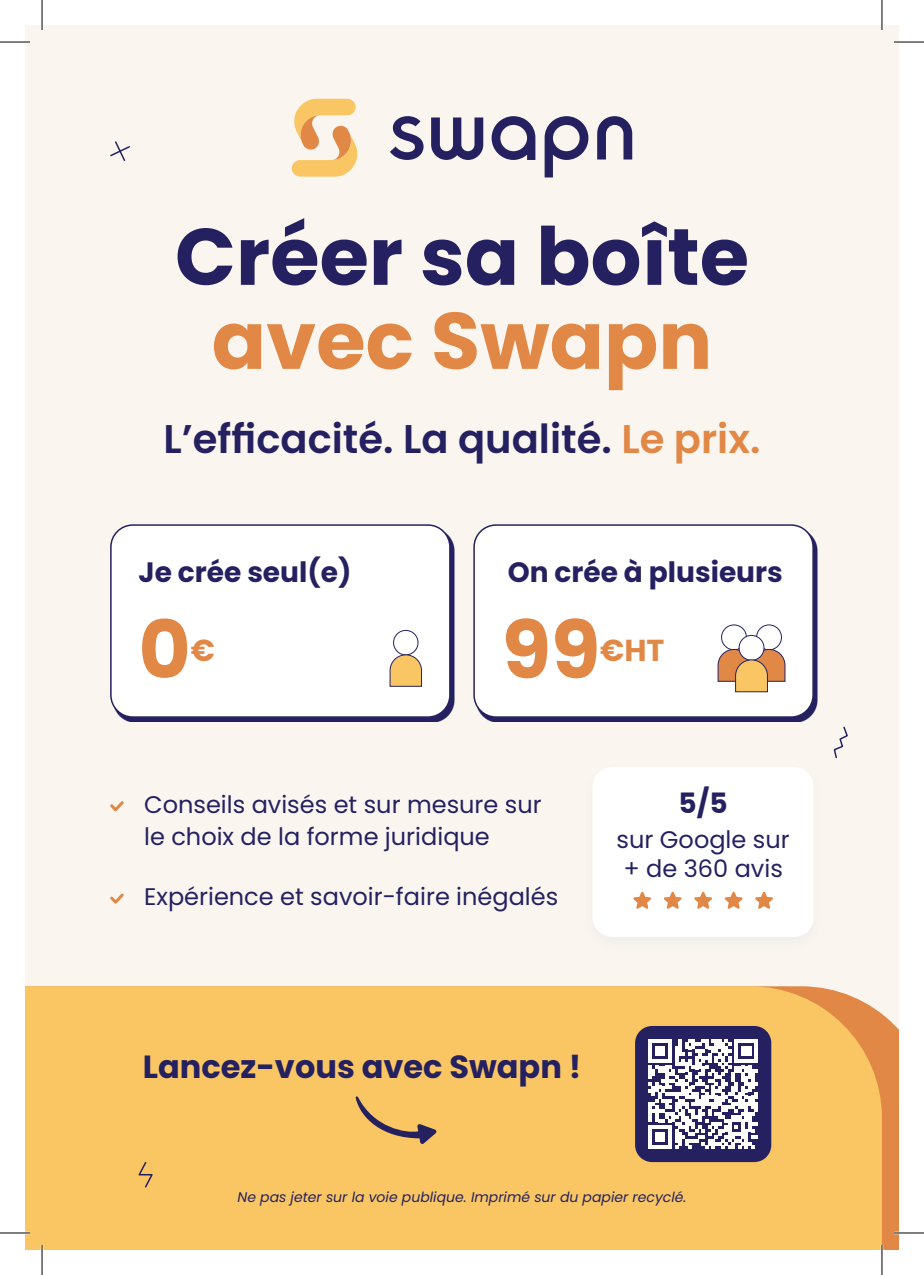
<style>
.page{position:relative;width:924px;height:1275px;background:#fff}
.page>*{position:absolute;margin:0;border:0;box-sizing:border-box;transform-origin:0 0}
.t1{font:700 80px/84px "Poppins";color:#252161;text-align:center}
.t2{font:700 80px "Poppins";color:#e18846}
.t3{font:600 40px "Poppins";color:#252161}
.t4{font:700 32px "Poppins";color:#252161}
.t5{font:700 30.4px "Poppins";color:#e18846}
.t6{font:700 28px "Poppins";color:#252161}
.t7{font:24px/32px "Poppins";color:#252161}
.t8{font:italic 14px "Poppins";color:#252161}
.s1{color:#e18846}
</style>
<div class="page">
<div style="left:25px;top:25px;width:873px;height:1225px;background:#faf6ef"></div>
<svg style="left:291px;top:99px;width:67px;height:78px"></svg>
<svg style="left:544px;top:116px;width:44px;height:61px"></svg>
<svg style="left:491px;top:116px;width:44px;height:44px"></svg>
<svg style="left:597px;top:116px;width:35px;height:43px"></svg>
<svg style="left:431px;top:117px;width:52px;height:43px"></svg>
<svg style="left:390px;top:116px;width:33px;height:44px"></svg>
<div style="left:25px;top:986px;width:856px;height:264px;background:#f9c663"></div>
<div style="left:114px;top:528px;width:340px;height:194px;background:#252161"></div>
<div style="left:111px;top:525px;width:338px;height:192px;background:#fff;border-radius:22px"></div>
<div style="left:110px;top:524px;width:340px;height:194px;border:2px solid #252161;border-radius:22px"></div>
<div style="left:393px;top:630px;width:25px;height:25px;border:1px solid #252161;border-radius:50%"></div>
<svg style="left:389px;top:654px;width:33px;height:33px"></svg>
<div style="left:476px;top:528px;width:341px;height:194px;background:#252161"></div>
<div style="left:474px;top:525px;width:338px;height:192px;background:#fff;border-radius:22px"></div>
<div style="left:473px;top:524px;width:340px;height:194px;border:2px solid #252161;border-radius:22px"></div>
<div style="left:720px;top:624px;width:26px;height:26px;border:1px solid #252161;border-radius:50%"></div>
<div style="left:755px;top:624px;width:26px;height:26px;border:1px solid #252161;border-radius:50%"></div>
<div style="left:738px;top:635px;width:25px;height:25px;background:#fff;border-radius:50%"></div>
<div style="left:738px;top:635px;width:26px;height:26px;border:1px solid #252161;border-radius:50%"></div>
<svg style="left:717px;top:648px;width:68px;height:45px"></svg>
<div style="left:634px;top:1026px;width:137px;height:136px;background:#252161;border-radius:17px"></div>
<svg style="left:648px;top:1039px;width:109px;height:109px"></svg>
<svg style="left:355px;top:1095px;width:81px;height:49px;background:#d5aa62"></svg>
<div style="left:592px;top:767px;width:221px;height:170px;background:#fff;border-radius:20px"></div>
<svg style="left:633px;top:891px;width:18px;height:18px"></svg>
<svg style="left:663px;top:891px;width:18px;height:18px"></svg>
<svg style="left:694px;top:891px;width:18px;height:18px"></svg>
<svg style="left:724px;top:891px;width:18px;height:18px"></svg>
<svg style="left:755px;top:891px;width:18px;height:18px"></svg>
<svg style="left:110px;top:801px;width:14px;height:11px"></svg>
<svg style="left:110px;top:893px;width:14px;height:11px"></svg>
<svg style="left:137px;top:1160px;width:17px;height:28px"></svg>
<svg style="left:833px;top:726px;width:15px;height:33px"></svg>
<svg style="left:110px;top:141px;width:20px;height:20px"></svg>
<hr style="left:0;top:41px;width:30px;height:2px;background:#fff">
<hr style="left:893px;top:41px;width:30px;height:2px;background:#fff">
<hr style="left:0;top:1231px;width:30px;height:3px;background:#fff">
<hr style="left:893px;top:1231px;width:30px;height:3px;background:#fff">
<hr style="left:41px;top:0;width:2px;height:30px;background:#fff">
<hr style="left:41px;top:1245px;width:2px;height:30px;background:#fff">
<hr style="left:880px;top:0;width:2px;height:30px;background:#fff">
<hr style="left:880px;top:1245px;width:2px;height:30px;background:#fff">
<hr style="left:0;top:42px;width:30px;height:1px;background:#000">
<hr style="left:893px;top:42px;width:30px;height:1px;background:#000">
<hr style="left:0;top:1232px;width:30px;height:1px;background:#000">
<hr style="left:893px;top:1232px;width:30px;height:1px;background:#000">
<hr style="left:42px;top:0;width:1px;height:30px;background:#000">
<hr style="left:42px;top:1245px;width:1px;height:30px;background:#000">
<hr style="left:881px;top:0;width:1px;height:30px;background:#000">
<hr style="left:881px;top:1245px;width:1px;height:30px;background:#000">
<p class="t1" style="left:175px;top:215px;width:575px">Créer sa boîte <span class="s1">avec Swapn</span></p>
<p class="t3" style="left:163px;top:416px;width:598px">L’efficacité. La qualité. <span class="s1">Le prix.</span></p>
<p class="t6" style="left:138px;top:556px;width:214px">Je crée seul(e)</p>
<p class="t2" style="left:138px;top:603px;width:54px">0</p>
<p class="t5" style="left:191px;top:632px;width:26px">€</p>
<p class="t6" style="left:507px;top:556px;width:276px">On crée à plusieurs</p>
<p class="t2" style="left:501px;top:603px;width:100px">99</p>
<p class="t5" style="left:600px;top:632px;width:66px">€HT</p>
<p class="t7" style="left:144px;top:788px;width:399px">Conseils avisés et sur mesure sur le choix de la forme juridique</p>
<p class="t7" style="left:144px;top:881px;width:415px">Expérience et savoir-faire inégalés</p>
<p class="t6" style="left:678px;top:787px;width:51px">5/5</p>
<p class="t7" style="left:616px;top:823px;width:174px">sur Google sur</p>
<p class="t7" style="left:623px;top:852px;width:161px">+ de 360 avis</p>
<p class="t4" style="left:143px;top:1048px;width:440px">Lancez-vous avec Swapn !</p>
<p class="t8" style="left:237px;top:1189px;width:450px">Ne pas jeter sur la voie publique. Imprimé sur du papier recyclé.</p>
</div>
